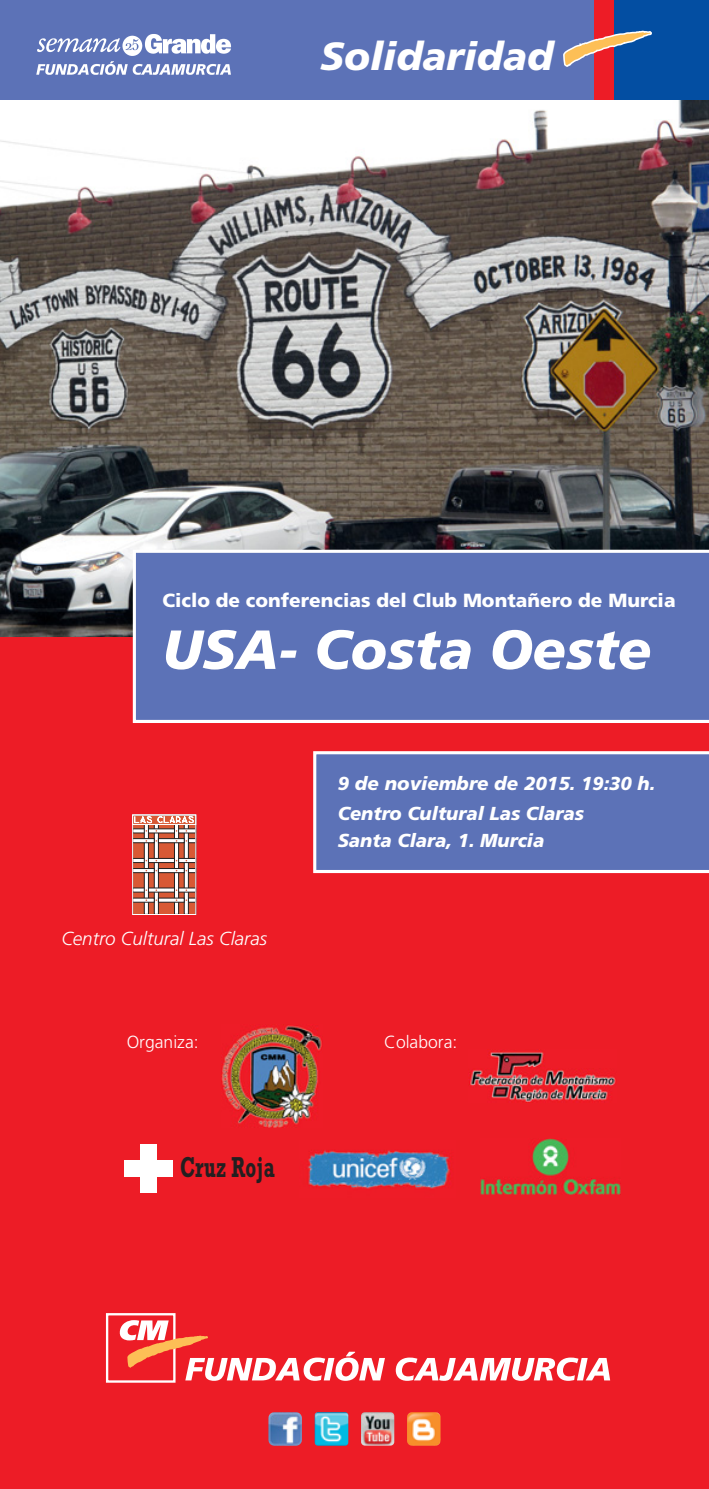
<style>
.page{position:relative;width:709px;height:1489px;background:#fff}
.page>*{position:absolute;margin:0;border:0;box-sizing:border-box;transform-origin:0 0}
.t1{font:italic 900 55px "Frutiger";color:#fff}
.t2{font:italic 900 39.25px "Frutiger";color:#fff}
.t3{font:700 29.25px "Rockwell";letter-spacing:.015em;color:#231f20;scale:.65 1}
.t4{font:900 19px "Frutiger";color:#fff}
.t5{font:italic 900 18.75px/30.2px "Frutiger";color:#fff}
.t6{font:italic 300 18.75px "Frutiger";color:#fff}
.t7{font:300 17.5px "Frutiger";color:#fff}
</style>
<div class="page">
<div style="left:0;top:97px;width:709px;height:1391px;background:#ed1c26"></div>
<img style="left:0;top:100px;width:709px;height:536px">
<div style="left:133px;top:549px;width:576px;height:174px;background:#5c72b7"></div>
<svg style="left:313px;top:751px;width:396px;height:122px;background:#687bbb"></svg>
<div style="left:594px;top:0;width:20px;height:100px;background:#ed1c26"></div>
<div style="left:0;top:0;width:594px;height:100px;background:#5c72b7"></div>
<div style="left:614px;top:0;width:95px;height:100px;background:#034ea2"></div>
<svg style="left:563px;top:30px;width:89px;height:37px"></svg>
<svg style="left:396px;top:1357px;width:214px;height:23px"></svg>
<div style="left:106px;top:1312px;width:69px;height:70px;background:#ed1c26;border:2px solid #fff"></div>
<svg style="left:119px;top:1319px;width:266px;height:61px"></svg>
<img style="left:273px;top:1412px;width:28px;height:4px">
<img style="left:315px;top:1412px;width:33px;height:33px">
<img style="left:407px;top:1412px;width:33px;height:33px">
<img style="left:361px;top:1412px;width:33px;height:33px;border-radius:4px">
<img style="left:36px;top:34px;width:195px;height:41px">
<img style="left:308px;top:1150px;width:143px;height:39px">
<div style="left:140px;top:1144px;width:16px;height:49px;background:#fff"></div>
<div style="left:124px;top:1160px;width:48px;height:16px;background:#fff"></div>
<img style="left:480px;top:1138px;width:140px;height:55px">
<img style="left:222px;top:1025px;width:100px;height:102px">
<img style="left:469px;top:1049px;width:147px;height:53px">
<svg style="left:134px;top:824px;width:60px;height:88px;background:#bc5336"></svg>
<svg style="left:188px;top:897px;width:6px;height:5px"></svg>
<svg style="left:184px;top:824px;width:4px;height:88px"></svg>
<svg style="left:179px;top:887px;width:15px;height:5px"></svg>
<svg style="left:154px;top:824px;width:4px;height:88px"></svg>
<svg style="left:148px;top:887px;width:26px;height:5px"></svg>
<svg style="left:134px;top:887px;width:10px;height:5px"></svg>
<svg style="left:148px;top:858px;width:26px;height:4px"></svg>
<svg style="left:134px;top:858px;width:10px;height:4px"></svg>
<svg style="left:179px;top:828px;width:15px;height:5px"></svg>
<svg style="left:134px;top:816px;width:60px;height:6px"></svg>
<svg style="left:134px;top:828px;width:10px;height:5px"></svg>
<svg style="left:148px;top:828px;width:26px;height:5px"></svg>
<svg style="left:144px;top:824px;width:4px;height:88px"></svg>
<svg style="left:186px;top:868px;width:8px;height:4px"></svg>
<svg style="left:186px;top:838px;width:8px;height:4px"></svg>
<svg style="left:134px;top:838px;width:20px;height:4px"></svg>
<svg style="left:179px;top:858px;width:15px;height:4px"></svg>
<svg style="left:174px;top:824px;width:5px;height:88px"></svg>
<svg style="left:158px;top:838px;width:26px;height:4px"></svg>
<svg style="left:134px;top:868px;width:20px;height:4px"></svg>
<svg style="left:158px;top:868px;width:26px;height:4px"></svg>
<svg style="left:134px;top:897px;width:20px;height:5px"></svg>
<svg style="left:158px;top:897px;width:26px;height:5px"></svg>
<div style="left:132px;top:814px;width:64px;height:100px;border:1px solid #fff"></div>
<div style="left:132px;top:814px;width:64px;height:10px;border:1px solid #fff"></div>
<h2 class="t2" style="left:320px;top:41px;width:235px">Solidaridad</h2>
<p class="t4" style="left:162px;top:592px;width:514px">Ciclo de conferencias del Club Montañero de Murcia</p>
<h1 class="t1" style="left:162px;top:627px;width:490px">USA- Costa Oeste</h1>
<p class="t6" style="left:61px;top:931px;width:207px">Centro Cultural Las Claras</p>
<p class="t5" style="left:338px;top:769px;width:319px">9 de noviembre de 2015. 19:30 h.<br>Centro Cultural Las Claras</p>
<p class="t5" style="left:338px;top:826px;width:208px">Santa Clara, 1. Murcia</p>
<p class="t7" style="left:127px;top:1034px;width:73px">Organiza:</p>
<p class="t7" style="left:384px;top:1034px;width:74px">Colabora:</p>
<h3 class="t3" style="left:180px;top:1157px;width:147px">Cruz Roja</h3>
</div>
